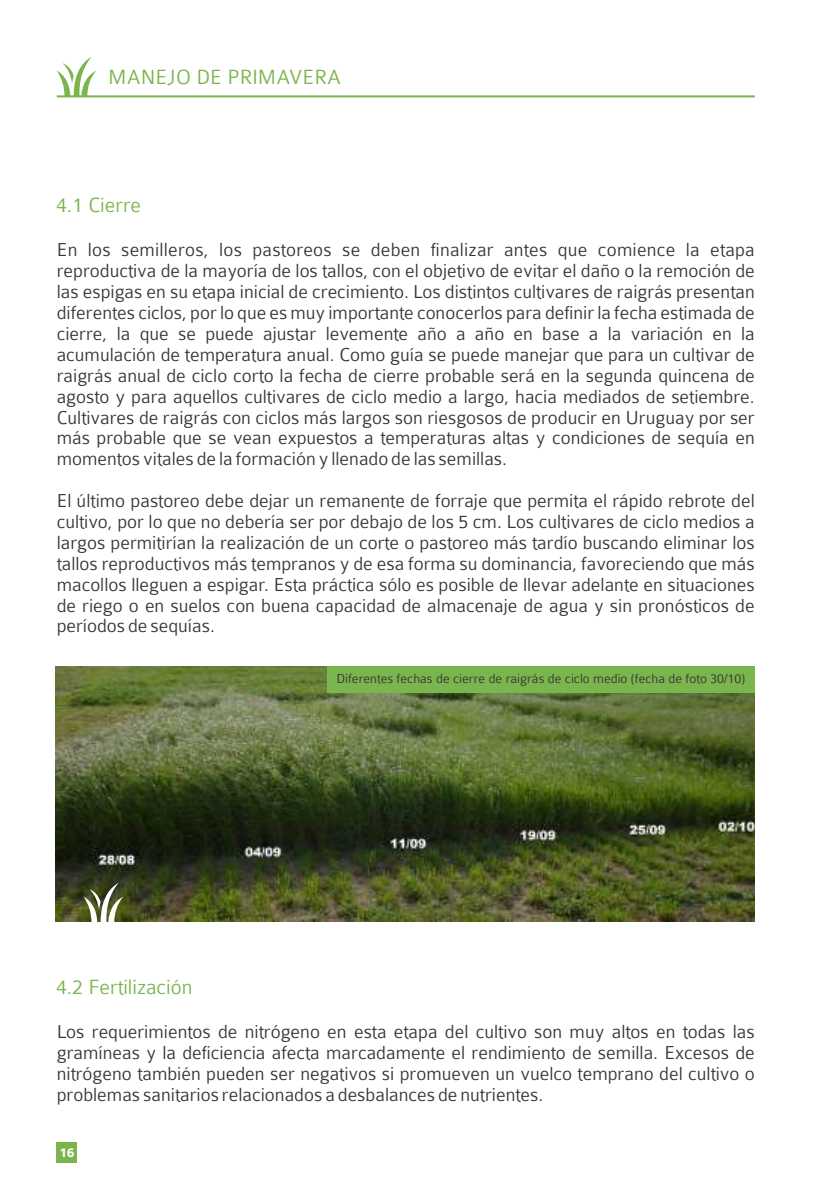
<style>
.page{position:relative;width:840px;height:1191px;background:#fff}
.page>*{position:absolute;margin:0;border:0;box-sizing:border-box;transform-origin:0 0}
.t1{font:300 22px "Colaborate";color:#7ab54d}
.t2{font:300 20px/20.8px "Colaborate";color:#373435;text-align:justify}
.t3{font:300 14px "Colaborate";color:#373435}
.t4{font:700 14px "Colaborate";color:#fefefe}
</style>
<div class="page">
<img style="left:55px;top:666px;width:699px;height:256px">
<hr style="left:57px;top:95px;width:697px;height:2px;background:#7ab54d">
<svg style="left:57px;top:57px;width:39px;height:39px"></svg>
<div style="left:57px;top:1142px;width:20px;height:20px;background:#7ab54d"></div>
<svg style="left:84px;top:882px;width:39px;height:40px"></svg>
<div style="left:327px;top:666px;width:427px;height:26px;background:#7ab54d"></div>
<p class="t1" style="left:108px;top:69px;width:234px">MANEJO DE PRIMAVERA</p>
<p class="t1" style="left:56px;top:197px;width:86px">4.1 Cierre</p>
<p class="t2" style="left:57px;top:241px;width:699px">En los semilleros, los pastoreos se deben finalizar antes que comience la etapa reproductiva de la mayoría de los tallos, con el objetivo de evitar el daño o la remoción de las espigas en su etapa inicial de crecimiento. Los distintos cultivares de raigrás presentan diferentes ciclos, por lo que es muy importante conocerlos para definir la fecha estimada de cierre, la que se puede ajustar levemente año a año en base a la variación en la acumulación de temperatura anual. Como guía se puede manejar que para un cultivar de raigrás anual de ciclo corto la fecha de cierre probable será en la segunda quincena de agosto y para aquellos cultivares de ciclo medio a largo, hacia mediados de setiembre.<br>Cultivares de raigrás con ciclos más largos son riesgosos de producir en Uruguay por ser más probable que se vean expuestos a temperaturas altas y condiciones de sequía en momentos vitales de la formación y llenado de las semillas.</p>
<p class="t2" style="left:57px;top:492px;width:699px">El último pastoreo debe dejar un remanente de forraje que permita el rápido rebrote del cultivo, por lo que no debería ser por debajo de los 5 cm. Los cultivares de ciclo medios a largos permitirían la realización de un corte o pastoreo más tardío buscando eliminar los tallos reproductivos más tempranos y de esa forma su dominancia, favoreciendo que más macollos lleguen a espigar. Esta práctica sólo es posible de llevar adelante en situaciones de riego o en suelos con buena capacidad de almacenaje de agua y sin pronósticos de períodos de sequías.</p>
<p class="t1" style="left:56px;top:979px;width:138px">4.2 Fertilización</p>
<p class="t3" style="left:336px;top:673px;width:410px">Diferentes fechas de cierre de raigrás de ciclo medio (fecha de foto 30/10)</p>
<p class="t2" style="left:57px;top:1023px;width:699px">Los requerimientos de nitrógeno en esta etapa del cultivo son muy altos en todas las gramíneas y la deficiencia afecta marcadamente el rendimiento de semilla. Excesos de nitrógeno también pueden ser negativos si promueven un vuelco temprano del cultivo o problemas sanitarios relacionados a desbalances de nutrientes.</p>
<p class="t4" style="left:59px;top:1147px;width:17px">16</p>
</div>
